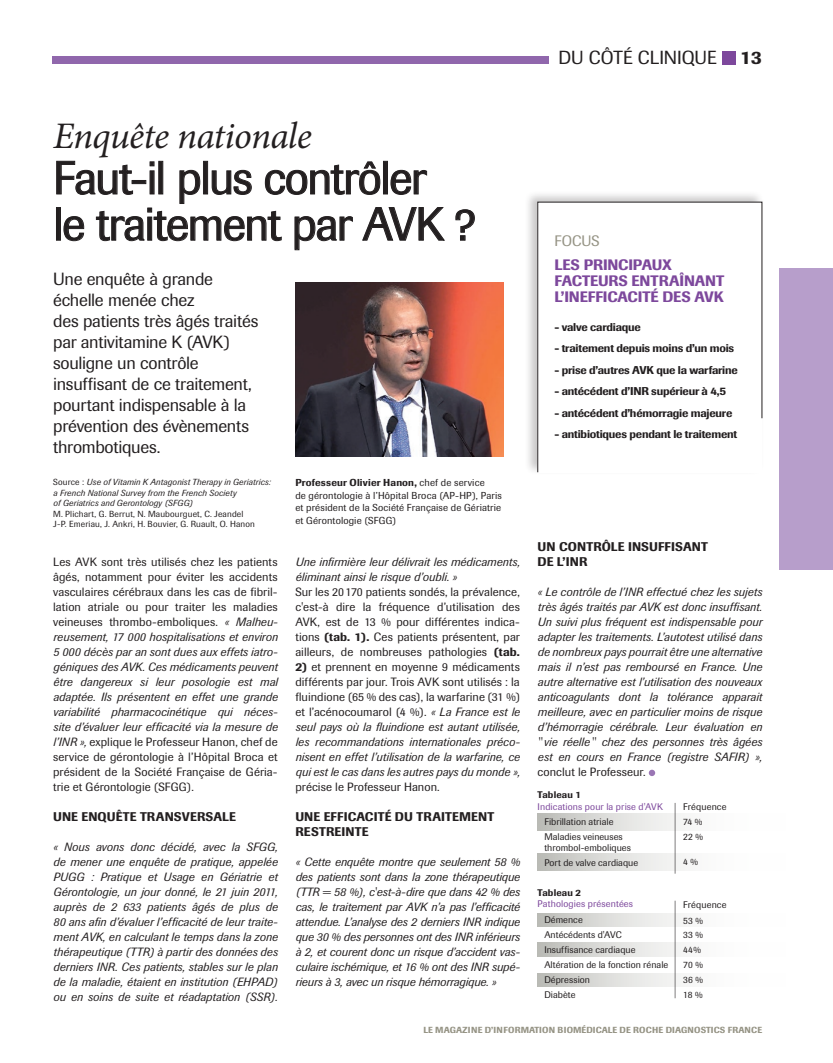
<style>
.page{position:relative;width:833px;height:1063px;background:#fff}
.page>*{position:absolute;margin:0;border:0;box-sizing:border-box;transform-origin:0 0}
.t1{font:46.25px/46.2px "Imago";letter-spacing:-.035em;color:#231f20}
._02_ARTICLE_SUR-TITR{font:italic 37.5px "Minion Pro";letter-spacing:-.02em;color:#231f20}
._00_FOLIO_GAUCHE{font:18.75px "Imago";letter-spacing:-.005em;color:#231f20}
._02_ARTICLE_CHAPÔ{font:17.5px/21px "Imago";letter-spacing:-.015em;color:#231f20}
._04_ENCADRÉ2_TEXTE_R{font:500 15px/16.2px "Imago";letter-spacing:-.01em;color:#7d489c}
._04_ENCADRÉ2_TEXTE_R-2{font:15px "Imago";letter-spacing:.005em;color:#959384}
._02_ARTICLE_INTERTIT{font:500 12.5px/15px "Imago";letter-spacing:.01em;color:#231f20}
._02_ARTICLE_TEXTE_CO{font:italic 11.88px/15px "Imago";letter-spacing:.01em;color:#231f20;text-align:justify}
._02_ARTICLE_TEXTE_CO-2{font:11.88px/15px "Imago";letter-spacing:.005em;color:#231f20;text-align:justify}
._02_ARTICLE_INTERTIT-2{font:italic 11.88px/15px "Imago";letter-spacing:.01em;color:#231f20;text-align:justify}
._04_ENCADRÉ2_TITRE{font:500 11.25px "Imago";letter-spacing:-.015em;color:#231f20}
._02_LÉGENDE_REGULAR{font:10px/12.5px "Imago";letter-spacing:.015em;color:#231f20}
._02_LÉGENDE_REGULAR-2{font:9.5px/10.8px "Imago";letter-spacing:.005em;color:#231f20}
._02_LÉGENDE_REGULAR-3{font:9.5px "Imago";letter-spacing:.015em;color:#7d489c}
._02_LÉGENDE_REGULAR-4{font:500 9.5px "Imago";letter-spacing:.015em;color:#231f20}
._02_ARTICLE_NOTES_2{font:italic 8.75px/10.6px "Imago";letter-spacing:.02em;color:#231f20}
._00_PIED_DE_PAGE{font:500 8.75px "Imago";letter-spacing:.02em;color:#959384}
.s1{font-weight:500}
.s2{font-style:normal}
.s3{font-style:italic}
.s4{font-weight:500;font-style:normal}
</style>
<div class="page">
<div style="left:722px;top:51px;width:13px;height:13px;background:#7d489c"></div>
<div style="left:53px;top:57px;width:496px;height:7px;background:#9067ac"></div>
<div style="left:780px;top:268px;width:53px;height:302px;background:#b79ecb"></div>
<svg style="left:56px;top:161px;width:389px;height:296px"></svg>
<svg style="left:455px;top:209px;width:20px;height:32px"></svg>
<img style="left:295px;top:282px;width:208px;height:174px">
<svg style="left:649px;top:770px;width:6px;height:6px"></svg>
<div style="left:524px;top:190px;width:240px;height:286px;background:#231f20;opacity:.25"></div>
<svg style="left:537px;top:202px;width:225px;height:271px"></svg>
<div style="left:537px;top:854px;width:253px;height:17px;background:linear-gradient(to right,#c7c8c4,#fff)"></div>
<div style="left:537px;top:814px;width:253px;height:17px;background:linear-gradient(to right,#c7c8c4,#fff)"></div>
<hr style="left:675px;top:803px;width:1px;height:71px;background:#231f20">
<svg style="left:537px;top:913px;width:147px;height:14px"></svg>
<svg style="left:537px;top:943px;width:147px;height:13px"></svg>
<svg style="left:537px;top:973px;width:147px;height:14px"></svg>
<hr style="left:675px;top:901px;width:1px;height:97px;background:#231f20">
<p class="_00_FOLIO_GAUCHE" style="left:558px;top:47px;width:205px">DU CÔTÉ CLINIQUE <span class="s1">13</span></p>
<p class="_02_ARTICLE_SUR-TITR" style="left:53px;top:110px;width:260px">Enquête nationale</p>
<p class="t1" style="left:53px;top:155px;width:424px">Faut-il plus contrôler<br>le traitement par AVK ?</p>
<p class="_02_ARTICLE_CHAPÔ" style="left:53px;top:269px;width:207px">Une enquête à grande échelle menée chez<br>des patients très âgés traités par antivitamine K (AVK) souligne un contrôle insuffisant de ce traitement, pourtant indispensable à la prévention des évènements thrombotiques.</p>
<p class="_02_ARTICLE_NOTES_2" style="left:53px;top:477px;width:219px"><span class="s2">Source :</span> Use of Vitamin K Antagonist Therapy in Geriatrics: a French National Survey from the French Society<br>of Geriatrics and Gerontology (SFGG)<br><span class="s2">M. Plichart, G. Berrut, N. Maubourguet, C. Jeandel<br>J-P. Emeriau, J. Ankri, H. Bouvier, G. Ruault, O. Hanon</span></p>
<p class="_02_ARTICLE_TEXTE_CO-2" style="left:53px;top:555px;width:226px">Les AVK sont très utilisés chez les patients âgés, notamment pour éviter les accidents vasculaires cérébraux dans les cas de fibril&shy;lation atriale ou pour traiter les maladies veineuses thrombo-emboliques. <span class="s3">« Malheu&shy;reusement, 17 000 hospitalisations et environ 5 000 décès par an sont dues aux effets iatro&shy;géniques des AVK. Ces médicaments peuvent être dangereux si leur posologie est mal adaptée. Ils présentent en effet une grande variabilité pharmacocinétique qui néces&shy;site d’évaluer leur efficacité via la mesure de l’INR »,</span> explique le Professeur Hanon, chef de service de gérontologie à l’Hôpital Broca et président de la Société Française de Géria&shy;trie et Gérontologie (SFGG).</p>
<p class="_02_ARTICLE_INTERTIT" style="left:53px;top:809px;width:184px">UNE ENQUÊTE TRANSVERSALE</p>
<p class="_02_ARTICLE_TEXTE_CO" style="left:53px;top:840px;width:226px">« Nous avons donc décidé, avec la SFGG, de mener une enquête de pratique, appelée PUGG : Pratique et Usage en Gériatrie et Gérontologie, un jour donné, le 21 juin 2011, auprès de 2 633 patients âgés de plus de 80 ans afin d’évaluer l’efficacité de leur traite&shy;ment AVK, en calculant le temps dans la zone thérapeutique (TTR) à partir des données des derniers INR. Ces patients, stables sur le plan de la maladie, étaient en institution (EHPAD) ou en soins de suite et réadaptation (SSR).</p>
<p class="_02_LÉGENDE_REGULAR" style="left:295px;top:477px;width:208px"><span class="s1">Professeur Olivier Hanon,</span> chef de service<br>de gérontologie à l’Hôpital Broca (AP-HP), Paris et président de la Société Française de Gériatrie et Gérontologie (SFGG)</p>
<p class="_02_ARTICLE_TEXTE_CO" style="left:295px;top:555px;width:226px">Une infirmière leur délivrait les médicaments, éliminant ainsi le risque d’oubli. »</p>
<p class="_02_ARTICLE_TEXTE_CO-2" style="left:295px;top:585px;width:226px">Sur les 20 170 patients sondés, la prévalence, c'est-à dire la fréquence d’utilisation des AVK, est de 13 % pour différentes indica&shy;tions <span class="s1">(tab. 1).</span> Ces patients présentent, par ailleurs, de nombreuses pathologies <span class="s1">(tab.</span></p>
<p class="_02_ARTICLE_TEXTE_CO" style="left:295px;top:660px;width:226px"><span class="s4">2)</span> <span class="s2">et prennent en moyenne 9 médicaments différents par jour. Trois AVK sont utilisés : la fluindione (65 % des cas), la warfarine (31 %) et l’acénocoumarol (4 %).</span> « La France est le seul pays où la fluindione est autant utilisée, les recommandations internationales préco&shy;nisent en effet l’utilisation de la warfarine, ce qui est le cas dans les autres pays du monde », <span class="s2">précise le Professeur Hanon.</span></p>
<p class="_02_ARTICLE_INTERTIT" style="left:295px;top:809px;width:200px">UNE EFFICACITÉ DU TRAITEMENT<br>RESTREINTE</p>
<p class="_02_ARTICLE_TEXTE_CO" style="left:295px;top:855px;width:226px">« Cette enquête montre que seulement 58 % des patients sont dans la zone thérapeutique (TTR = 58 %), c'est-à-dire que dans 42 % des cas, le traitement par AVK n’a pas l’efficacité attendue. L’analyse des 2 derniers INR indique que 30 % des personnes ont des INR inférieurs à 2, et courent donc un risque d’accident vas&shy;culaire ischémique, et 16 % ont des INR supé&shy;rieurs à 3, avec un risque hémorragique. »</p>
<p class="_04_ENCADRÉ2_TEXTE_R-2" style="left:554px;top:232px;width:47px">FOCUS</p>
<p class="_04_ENCADRÉ2_TEXTE_R" style="left:554px;top:256px;width:171px">LES PRINCIPAUX<br>FACTEURS ENTRAÎNANT<br>L’INEFFICACITÉ DES AVK</p>
<p class="_04_ENCADRÉ2_TITRE" style="left:554px;top:320px;width:88px">- valve cardiaque</p>
<p class="_04_ENCADRÉ2_TITRE" style="left:554px;top:341px;width:181px">- traitement depuis moins d’un mois</p>
<p class="_04_ENCADRÉ2_TITRE" style="left:554px;top:363px;width:185px">- prise d’autres AVK que la warfarine</p>
<p class="_04_ENCADRÉ2_TITRE" style="left:554px;top:384px;width:173px">- antécédent d’INR supérieur à 4,5</p>
<p class="_04_ENCADRÉ2_TITRE" style="left:554px;top:406px;width:179px">- antécédent d’hémorragie majeure</p>
<p class="_04_ENCADRÉ2_TITRE" style="left:554px;top:427px;width:184px">- antibiotiques pendant le traitement</p>
<p class="_02_ARTICLE_INTERTIT" style="left:537px;top:539px;width:172px">UN CONTRÔLE INSUFFISANT<br>DE L’INR</p>
<p class="_02_ARTICLE_INTERTIT-2" style="left:537px;top:585px;width:226px">« Le contrôle de l’INR effectué chez les sujets très âgés traités par AVK est donc insuffisant.<br>Un suivi plus fréquent est indispensable pour adapter les traitements. L’autotest utilisé dans de nombreux pays pourrait être une alternative mais il n’est pas remboursé en France. Une autre alternative est l’utilisation des nouveaux anticoagulants dont la tolérance apparait meilleure, avec en particulier moins de risque d’hémorragie cérébrale. Leur évaluation en " vie réelle" chez des personnes très âgées est en cours en France (registre SAFIR) », <span class="s2">conclut le Professeur.</span></p>
<p class="_02_LÉGENDE_REGULAR-4" style="left:537px;top:789px;width:45px">Tableau 1</p>
<p class="_02_LÉGENDE_REGULAR-3" style="left:537px;top:801px;width:127px">Indications pour la prise d'AVK</p>
<p class="_02_LÉGENDE_REGULAR-2" style="left:544px;top:817px;width:71px">Fibrillation atriale</p>
<p class="_02_LÉGENDE_REGULAR-2" style="left:544px;top:832px;width:88px">Maladies veineuses thrombol-emboliques</p>
<p class="_02_LÉGENDE_REGULAR-2" style="left:544px;top:857px;width:95px">Port de valve cardiaque</p>
<p class="_02_LÉGENDE_REGULAR-4" style="left:537px;top:887px;width:45px">Tableau 2</p>
<p class="_02_LÉGENDE_REGULAR-3" style="left:537px;top:899px;width:97px">Pathologies présentées</p>
<p class="_02_LÉGENDE_REGULAR-2" style="left:544px;top:915px;width:40px">Démence</p>
<p class="_02_LÉGENDE_REGULAR-2" style="left:544px;top:930px;width:79px">Antécédents d'AVC</p>
<p class="_02_LÉGENDE_REGULAR-2" style="left:544px;top:944px;width:93px">Insuffisance cardiaque</p>
<p class="_02_LÉGENDE_REGULAR-2" style="left:544px;top:959px;width:125px">Altération de la fonction rénale</p>
<p class="_02_LÉGENDE_REGULAR-2" style="left:544px;top:974px;width:47px">Dépression</p>
<p class="_02_LÉGENDE_REGULAR-2" style="left:544px;top:989px;width:33px">Diabète</p>
<p class="_02_LÉGENDE_REGULAR-2" style="left:683px;top:801px;width:45px">Fréquence</p>
<p class="_02_LÉGENDE_REGULAR-2" style="left:683px;top:816px;width:21px">74 %</p>
<p class="_02_LÉGENDE_REGULAR-2" style="left:683px;top:831px;width:21px">22 %</p>
<p class="_02_LÉGENDE_REGULAR-2" style="left:683px;top:857px;width:16px">4 %</p>
<p class="_02_LÉGENDE_REGULAR-2" style="left:683px;top:899px;width:45px">Fréquence</p>
<p class="_02_LÉGENDE_REGULAR-2" style="left:683px;top:915px;width:21px">53 %</p>
<p class="_02_LÉGENDE_REGULAR-2" style="left:683px;top:930px;width:21px">33 %</p>
<p class="_02_LÉGENDE_REGULAR-2" style="left:683px;top:945px;width:19px">44%</p>
<p class="_02_LÉGENDE_REGULAR-2" style="left:683px;top:960px;width:21px">70 %</p>
<p class="_02_LÉGENDE_REGULAR-2" style="left:683px;top:975px;width:21px">36 %</p>
<p class="_02_LÉGENDE_REGULAR-2" style="left:683px;top:990px;width:21px">18 %</p>
<p class="_00_PIED_DE_PAGE" style="left:423px;top:1025px;width:340px">LE MAGAZINE D’INFORMATION BIOMÉDICALE DE ROCHE DIAGNOSTICS FRANCE</p>
</div>
